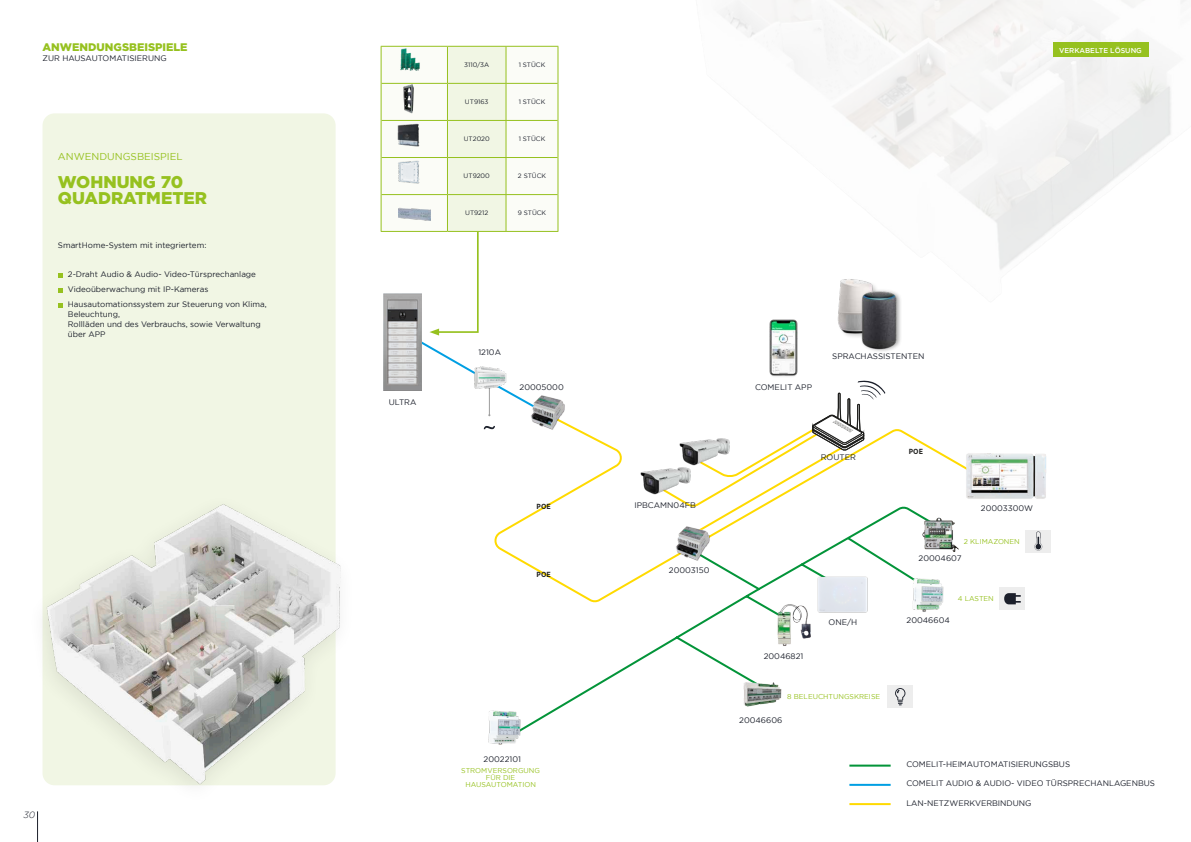
<style>
.page{position:relative;width:1191px;height:842px;background:#fff}
.page>*{position:absolute;margin:0;border:0;box-sizing:border-box;transform-origin:0 0}
.t1{font:900 17px/16px "Gotham";color:#96c11f}
.t2{font:900 11px "Gotham";color:#96c11f}
.t3{font:10px "Gotham";color:#96c11f}
.t4{font:italic 300 9px "Gotham";color:#1c202b}
.t5{font:8px/15px "Gotham";color:#1c202b}
.t6{font:500 7.1px "Gotham";color:#fff}
.t7{font:700 7.1px "Gotham Narrow Office";color:#1d1d1b}
.t8{font:7px/7px "Gotham";color:#96c11f;text-align:center}
.t9{font:6.5px "Gotham";color:#1c202b}
.t10{font:6.4px "Gotham";color:#1c202b}
</style>
<div class="page">
<svg style="left:491px;top:425px;width:474px;height:131px"></svg>
<svg style="left:511px;top:504px;width:430px;height:225px"></svg>
<img style="left:721px;top:0;width:465px;height:270px">
<svg style="left:484px;top:426px;width:11px;height:3px"></svg>
<img style="left:488px;top:707px;width:37px;height:38px">
<svg style="left:381px;top:46px;width:177px;height:371px"></svg>
<div style="left:43px;top:113px;width:292px;height:672px;background:#f1f6e4;border-radius:12px"></div>
<img style="left:42px;top:453px;width:299px;height:333px">
<img style="left:631px;top:458px;width:24px;height:42px">
<img style="left:667px;top:535px;width:51px;height:30px">
<img style="left:383px;top:293px;width:39px;height:97px">
<img style="left:469px;top:356px;width:43px;height:41px">
<img style="left:522px;top:390px;width:51px;height:43px">
<img style="left:837px;top:279px;width:38px;height:57px">
<img style="left:856px;top:287px;width:45px;height:65px">
<img style="left:769px;top:319px;width:29px;height:58px">
<img style="left:733px;top:676px;width:59px;height:38px">
<div style="left:887px;top:685px;width:26px;height:23px;background:#ededed"></div>
<svg style="left:895px;top:688px;width:10px;height:17px"></svg>
<img style="left:775px;top:603px;width:37px;height:49px">
<img style="left:816px;top:576px;width:52px;height:37px">
<div style="left:999px;top:587px;width:26px;height:23px;background:#ededed"></div>
<svg style="left:1004px;top:593px;width:16px;height:11px"></svg>
<img style="left:909px;top:576px;width:35px;height:38px">
<div style="left:1025px;top:530px;width:26px;height:22px;background:#ededed"></div>
<svg style="left:1034px;top:531px;width:9px;height:20px"></svg>
<img style="left:921px;top:518px;width:37px;height:34px">
<img style="left:965px;top:453px;width:81px;height:46px">
<hr style="left:849px;top:765px;width:41px;height:2px;background:#039439">
<hr style="left:849px;top:784px;width:41px;height:2px;background:#009fe3">
<hr style="left:849px;top:803px;width:41px;height:2px;background:#ffda00">
<svg style="left:655px;top:380px;width:230px;height:155px"></svg>
<svg style="left:58px;top:273px;width:4px;height:4px"></svg>
<svg style="left:58px;top:288px;width:4px;height:4px"></svg>
<svg style="left:58px;top:303px;width:4px;height:4px"></svg>
<div style="left:1052px;top:43px;width:96px;height:14px;background:#96c11f"></div>
<hr style="left:37px;top:811px;width:1px;height:31px;background:#1c202b">
<h2 class="t2" style="left:43px;top:40px;width:147px">ANWENDUNGSBEISPIELE</h2>
<p class="t5" style="left:43px;top:50px;width:126px">ZUR HAUSAUTOMATISIERUNG</p>
<p class="t3" style="left:58px;top:151px;width:126px">ANWENDUNGSBEISPIEL</p>
<h1 class="t1" style="left:58px;top:174px;width:151px">WOHNUNG 70<br>QUADRATMETER</h1>
<p class="t5" style="left:58px;top:238px;width:150px">SmartHome-System mit integriertem:</p>
<p class="t5" style="left:68px;top:267px;width:200px">2-Draht Audio &amp; Audio- Video-Türsprechanlage<br>Videoüberwachung mit IP-Kameras<br>Hausautomationssystem zur Steuerung von Klima,</p>
<p class="t5" style="left:68px;top:309px;width:194px;line-height:10px">Beleuchtung,<br>Rollläden und des Verbrauchs, sowie Verwaltung über APP</p>
<p class="t4" style="left:23px;top:810px;width:13px">30</p>
<p class="t9" style="left:464px;top:61px;width:27px">3110/3A</p>
<p class="t10" style="left:519px;top:61px;width:28px">1 STÜCK</p>
<p class="t9" style="left:465px;top:98px;width:25px">UT9163</p>
<p class="t10" style="left:519px;top:98px;width:28px">1 STÜCK</p>
<p class="t9" style="left:464px;top:135px;width:27px">UT2020</p>
<p class="t10" style="left:519px;top:135px;width:28px">1 STÜCK</p>
<p class="t9" style="left:463px;top:172px;width:28px">UT9200</p>
<p class="t10" style="left:518px;top:173px;width:30px">2 STÜCK</p>
<p class="t9" style="left:465px;top:209px;width:25px">UT9212</p>
<p class="t10" style="left:518px;top:210px;width:30px">9 STÜCK</p>
<p class="t5" style="left:389px;top:395px;width:29px">ULTRA</p>
<p class="t5" style="left:478px;top:344px;width:24px">1210A</p>
<p class="t5" style="left:519px;top:379px;width:46px">20005000</p>
<p class="t7" style="left:536px;top:502px;width:16px">POE</p>
<p class="t7" style="left:536px;top:570px;width:16px">POE</p>
<p class="t5" style="left:483px;top:751px;width:39px">20022101</p>
<p class="t8" style="left:461px;top:767px;width:80px">STROMVERSORGUNG<br>FÜR DIE<br>HAUSAUTOMATION</p>
<p class="t6" style="left:1059px;top:46px;width:84px">VERKABELTE LÖSUNG</p>
<p class="t5" style="left:634px;top:497px;width:63px">IPBCAMN04FB</p>
<p class="t5" style="left:669px;top:563px;width:42px">20003150</p>
<p class="t5" style="left:755px;top:379px;width:59px">COMELIT APP</p>
<p class="t5" style="left:832px;top:348px;width:94px">SPRACHASSISTENTEN</p>
<p class="t5" style="left:820px;top:450px;width:37px">ROUTER</p>
<p class="t5" style="left:763px;top:648px;width:41px">20046821</p>
<p class="t5" style="left:828px;top:614px;width:30px">ONE/H</p>
<p class="t7" style="left:909px;top:447px;width:16px">POE</p>
<p class="t5" style="left:981px;top:500px;width:54px">20003300W</p>
<p class="t8" style="left:964px;top:538px;width:57px">2 KLIMAZONEN</p>
<p class="t5" style="left:918px;top:551px;width:44px">20004607</p>
<p class="t5" style="left:906px;top:612px;width:45px">20046604</p>
<p class="t8" style="left:958px;top:595px;width:37px">4 LASTEN</p>
<p class="t8" style="left:787px;top:693px;width:94px">8 BELEUCHTUNGSKREISE</p>
<p class="t5" style="left:739px;top:712px;width:45px">20046606</p>
<p class="t5" style="left:906px;top:756px;width:165px">COMELIT-HEIMAUTOMATISIERUNGSBUS</p>
<p class="t5" style="left:906px;top:776px;width:250px">COMELIT AUDIO &amp; AUDIO- VIDEO TÜRSPRECHANLAGENBUS</p>
<p class="t5" style="left:906px;top:796px;width:127px">LAN-NETZWERKVERBINDUNG</p>
</div>
